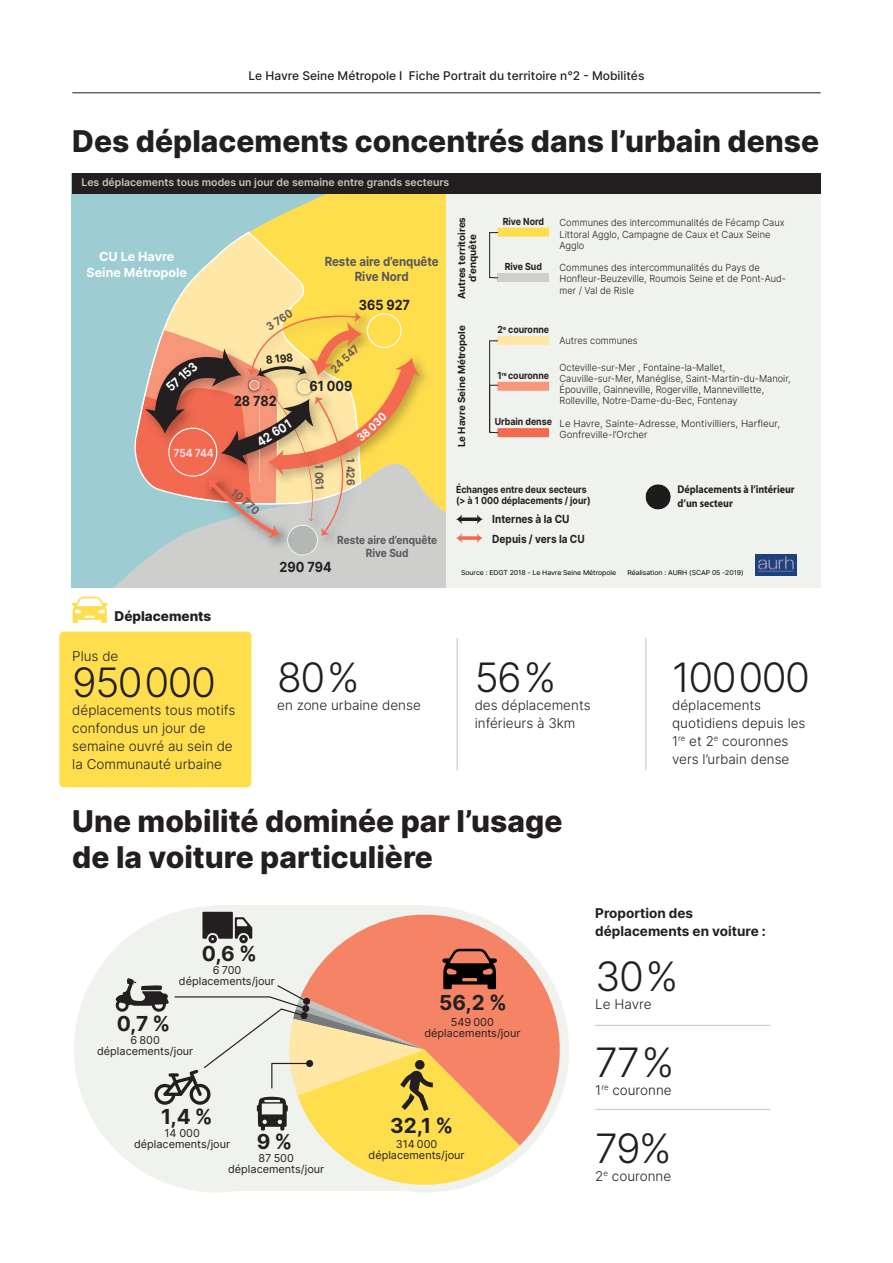
<style>
.page{position:relative;width:893px;height:1263px;background:#fff}
.page>*{position:absolute;margin:0;border:0;box-sizing:border-box;transform-origin:0 0}
.t1{font:300 40.5px "Inter";letter-spacing:-.04em;color:#231f20}
.t2{font:800 30px/36px "Inter";color:#231f20}
.t3{font:700 20.7px "Inter";color:#231f20}
.t4{font:700 17.55px "Inter";color:#231f20}
.t5{font:700 13.95px "Inter";color:#231f20;scale:.9 1}
.t6{font:300 13.5px/18px "Inter";color:#231f20}
.t7{font:700 13.5px/18px "Inter";color:#231f20}
.t8{font:800 13.5px "Inter";color:#231f20}
.t9{font:700 12.6px/15.1px "Inter";color:#57585a;text-align:center;scale:.91 1}
.t10{font:700 12.6px/15.1px "Inter";color:#fff;text-align:center}
.t11{font:700 12.6px "Inter";color:#fff;scale:.9 1}
.t12{font:500 12px "Inter";color:#231f20}
.t13{font:700 11.1px/13.5px "Myriad Pro";color:#231f20;scale:.9 1}
.t14{font:700 11.1px/19.8px "Inter";color:#231f20;scale:.9 1}
.t15{font:700 11.1px/13.4px "Inter";color:#57585a;text-align:center;scale:.9 1}
.t16{font:700 11.1px "Inter";color:#6a5a53;scale:.9 1}
.t17{font:700 11.1px "Inter";letter-spacing:-.01em;color:#fbdde9;scale:.9 1}
.t18{font:700 11.1px "Inter";color:#fff;scale:.9 1}
.t19{font:10.95px/10.9px "Inter";color:#231f20;text-align:center}
.t20{font:600 10.5px "Inter";color:#c1c7b4}
.t21{font:300 9.75px/11.1px "Inter";color:#231f20;scale:.95 1}
.t22{font:700 9.75px/11.1px "Inter";color:#231f20;scale:.9 1}
.t23{font:300 9.75px/11.1px "Inter";color:#231f20}
.t24{font:700 9.75px/11.1px "Inter";color:#231f20;text-align:center}
.t25{font:9.3px/9.3px "Inter";color:#231f20;text-align:center}
.t26{font:6.6px "Inter";letter-spacing:-.01em;color:#000001;scale:1.05 1}
</style>
<div class="page">
<div style="left:59px;top:631px;width:192px;height:156px;background:#ffde4e;border-radius:5px"></div>
<div style="left:72px;top:194px;width:59px;height:394px;background:#9eccd3"></div>
<svg style="left:82px;top:451px;width:364px;height:137px;background:#bacdcf"></svg>
<div style="left:134px;top:194px;width:115px;height:38px;background:#9eccd3"></div>
<svg style="left:249px;top:194px;width:197px;height:118px;background:#f5dc5b"></svg>
<svg style="left:134px;top:232px;width:227px;height:80px;background:#e0db99"></svg>
<div style="left:446px;top:173px;width:374px;height:415px;background:#eff2ed"></div>
<img style="left:295px;top:304px;width:83px;height:8px">
<img style="left:238px;top:304px;width:43px;height:8px">
<img style="left:281px;top:304px;width:14px;height:8px">
<svg style="left:131px;top:312px;width:315px;height:243px;background:#d9b384"></svg>
<svg style="left:462px;top:517px;width:15px;height:4px"></svg>
<svg style="left:456px;top:514px;width:6px;height:10px"></svg>
<svg style="left:477px;top:514px;width:6px;height:10px"></svg>
<svg style="left:462px;top:536px;width:15px;height:4px"></svg>
<svg style="left:456px;top:533px;width:6px;height:10px"></svg>
<svg style="left:477px;top:533px;width:6px;height:10px"></svg>
<svg style="left:645px;top:484px;width:26px;height:26px"></svg>
<svg style="left:497px;top:336px;width:52px;height:9px"></svg>
<div style="left:489px;top:340px;width:9px;height:93px;border:1px solid #231f20"></div>
<svg style="left:489px;top:381px;width:60px;height:57px"></svg>
<div style="left:498px;top:273px;width:51px;height:9px;background:#cecfcd"></div>
<svg style="left:497px;top:227px;width:52px;height:10px"></svg>
<div style="left:489px;top:232px;width:9px;height:46px;border:1px solid #231f20"></div>
<img style="left:755px;top:554px;width:42px;height:22px">
<div style="left:72px;top:173px;width:749px;height:21px;background:#231f20"></div>
<hr style="left:72px;top:93px;width:749px;height:1px;background:#231f20">
<hr style="left:457px;top:638px;width:1px;height:132px;background:#c1c7b4">
<hr style="left:595px;top:1025px;width:175px;height:1px;background:#c1c7b4">
<hr style="left:595px;top:1109px;width:175px;height:1px;background:#c1c7b4">
<hr style="left:646px;top:638px;width:1px;height:132px;background:#c1c7b4">
<svg style="left:72px;top:597px;width:36px;height:26px"></svg>
<div style="left:74px;top:906px;width:287px;height:286px;background:#eff2ed;border-radius:50%"></div>
<svg style="left:301px;top:905px;width:268px;height:240px"></svg>
<svg style="left:116px;top:912px;width:404px;height:280px"></svg>
<p class="t12" style="left:249px;top:67px;width:397px">Le Havre Seine Métropole I Fiche Portrait du territoire n°2 - Mobilités</p>
<h2 class="t2" style="left:72px;top:123px;width:748px">Des déplacements concentrés dans l’urbain dense</h2>
<p class="t20" style="left:81px;top:175px;width:369px">Les déplacements tous modes un jour de semaine entre grands secteurs</p>
<p class="t10" style="left:87px;top:249px;width:102px">CU Le Havre<br>Seine Métropole</p>
<p class="t11" style="left:162px;top:382px;width:43px;rotate:-42deg">57 153</p>
<p class="t17" style="left:173px;top:445px;width:46px">754 744</p>
<p class="t16" style="left:263px;top:320px;width:33px;rotate:-32deg">3 760</p>
<p class="t14" style="left:265px;top:350px;width:32px;rotate:-6deg">8 198</p>
<h3 class="t5" style="left:234px;top:390px;width:49px">28 782</h3>
<p class="t9" style="left:325px;top:254px;width:127px">Reste aire d’enquête<br>Rive Nord</p>
<h3 class="t5" style="left:359px;top:295px;width:58px">365 927</h3>
<p class="t16" style="left:327px;top:365px;width:40px;rotate:-45deg">24 547</p>
<h3 class="t5" style="left:310px;top:376px;width:49px">61 009</h3>
<p class="t11" style="left:253px;top:435px;width:44px;rotate:-32deg">42 601</p>
<p class="t18" style="left:353px;top:434px;width:42px;rotate:-44deg">38 030</p>
<p class="t16" style="left:238px;top:485px;width:38px;rotate:41deg">10 770</p>
<p class="t16" style="left:327px;top:464px;width:30px;rotate:89deg">1 061</p>
<p class="t16" style="left:358px;top:458px;width:32px;rotate:89deg">1 426</p>
<p class="t15" style="left:337px;top:533px;width:113px">Reste aire d’enquête<br>Rive Sud</p>
<h3 class="t5" style="left:280px;top:557px;width:59px">290 794</h3>
<h3 class="t8" style="left:115px;top:606px;width:98px">Déplacements</h3>
<h3 class="t6" style="left:72px;top:647px;width:48px">Plus de</h3>
<h1 class="t1" style="left:72px;top:653px;width:145px">950 000</h1>
<h3 class="t6" style="left:72px;top:701px;width:164px">déplacements tous motifs confondus un jour de semaine ouvré au sein de la Communauté urbaine</h3>
<h1 class="t1" style="left:277px;top:648px;width:84px">80 %</h1>
<h3 class="t6" style="left:277px;top:696px;width:145px">en zone urbaine dense</h3>
<p class="t24" style="left:456px;top:299px;width:84px;rotate:-90deg">Autres territoires d’enquête</p>
<p class="t24" style="left:456px;top:447px;width:124px;rotate:-90deg">Le Havre Seine Métropole</p>
<p class="t22" style="left:503px;top:215px;width:47px">Rive Nord</p>
<p class="t22" style="left:505px;top:261px;width:43px">Rive Sud</p>
<p class="t21" style="left:559px;top:217px;width:238px">Communes des intercommunalités de Fécamp Caux<br>Littoral Agglo, Campagne de Caux et Caux Seine<br>Agglo</p>
<p class="t21" style="left:559px;top:262px;width:240px">Communes des intercommunalités du Pays de<br>Honfleur-Beuzeville, Roumois Seine et de Pont-Aud&shy;mer / Val de Risle</p>
<p class="t22" style="left:498px;top:324px;width:59px">2<sup>e</sup> couronne</p>
<p class="t22" style="left:498px;top:369px;width:59px">1<sup>re</sup> couronne</p>
<p class="t22" style="left:495px;top:416px;width:65px">Urbain dense</p>
<p class="t21" style="left:559px;top:334px;width:84px">Autres communes</p>
<p class="t21" style="left:559px;top:361px;width:245px">Octeville-sur-Mer , Fontaine-la-Mallet, Cauville-sur-Mer, Manéglise, Saint-Martin-du-Manoir, Épouville, Gainneville, Rogerville, Mannevillette, Rolleville, Notre-Dame-du-Bec, Fontenay</p>
<p class="t23" style="left:559px;top:417px;width:222px">Le Havre, Sainte-Adresse, Montivilliers, Harfleur,<br>Gonfreville-l’Orcher</p>
<p class="t22" style="left:456px;top:483px;width:151px">Échanges entre deux secteurs (&gt; à 1 000 déplacements / jour)</p>
<p class="t14" style="left:492px;top:509px;width:104px">Internes à la CU<br>Depuis / vers la CU</p>
<p class="t13" style="left:677px;top:482px;width:132px">Déplacements à l’intérieur d’un secteur</p>
<p class="t26" style="left:461px;top:568px;width:149px">Source : EDGT 2018 - Le Havre Seine Métropole</p>
<p class="t26" style="left:627px;top:568px;width:112px">Réalisation : AURH (SCAP 05 -2019)</p>
<h1 class="t1" style="left:475px;top:648px;width:83px">56 %</h1>
<h3 class="t6" style="left:475px;top:696px;width:117px">des déplacements inférieurs à 3km</h3>
<h1 class="t1" style="left:672px;top:648px;width:139px">100 000</h1>
<h3 class="t6" style="left:672px;top:696px;width:135px">déplacements quotidiens depuis les<br>1<sup>re</sup> et 2<sup>e</sup> couronnes vers l’urbain dense</h3>
<h2 class="t2" style="left:72px;top:802px;width:492px">Une mobilité dominée par l’usage de la voiture particulière</h2>
<h3 class="t3" style="left:202px;top:938px;width:56px">0,6 %</h3>
<p class="t19" style="left:179px;top:964px;width:98px">6 700 déplacements/jour</p>
<h3 class="t4" style="left:212px;top:947px;width:32px">9 %</h3>
<p class="t25" style="left:188px;top:969px;width:83px">87 500 déplacements/jour</p>
<h3 class="t3" style="left:117px;top:1008px;width:55px">0,7 %</h3>
<p class="t19" style="left:97px;top:1034px;width:98px">6 800 déplacements/jour</p>
<h3 class="t3" style="left:439px;top:988px;width:69px">56,2 %</h3>
<p class="t19" style="left:424px;top:1016px;width:98px">549 000 déplacements/jour</p>
<h3 class="t3" style="left:161px;top:1101px;width:53px">1,4 %</h3>
<p class="t19" style="left:134px;top:1127px;width:98px">14 000 déplacements/jour</p>
<h3 class="t3" style="left:390px;top:1110px;width:65px">32,1 %</h3>
<h3 class="t3" style="left:257px;top:1126px;width:37px">9 %</h3>
<p class="t19" style="left:369px;top:1138px;width:98px">314 000 déplacements/jour</p>
<p class="t19" style="left:228px;top:1153px;width:98px">87 500 déplacements/jour</p>
<h3 class="t7" style="left:595px;top:903px;width:172px">Proportion des déplacements en voiture :</h3>
<h1 class="t1" style="left:595px;top:947px;width:84px">30 %</h1>
<h3 class="t6" style="left:595px;top:995px;width:58px">Le Havre</h3>
<h1 class="t1" style="left:595px;top:1033px;width:80px">77 %</h1>
<h3 class="t6" style="left:595px;top:1081px;width:78px">1<sup>re</sup> couronne</h3>
<h1 class="t1" style="left:595px;top:1119px;width:78px">79%</h1>
<h3 class="t6" style="left:595px;top:1167px;width:77px">2<sup>e</sup> couronne</h3>
</div>
